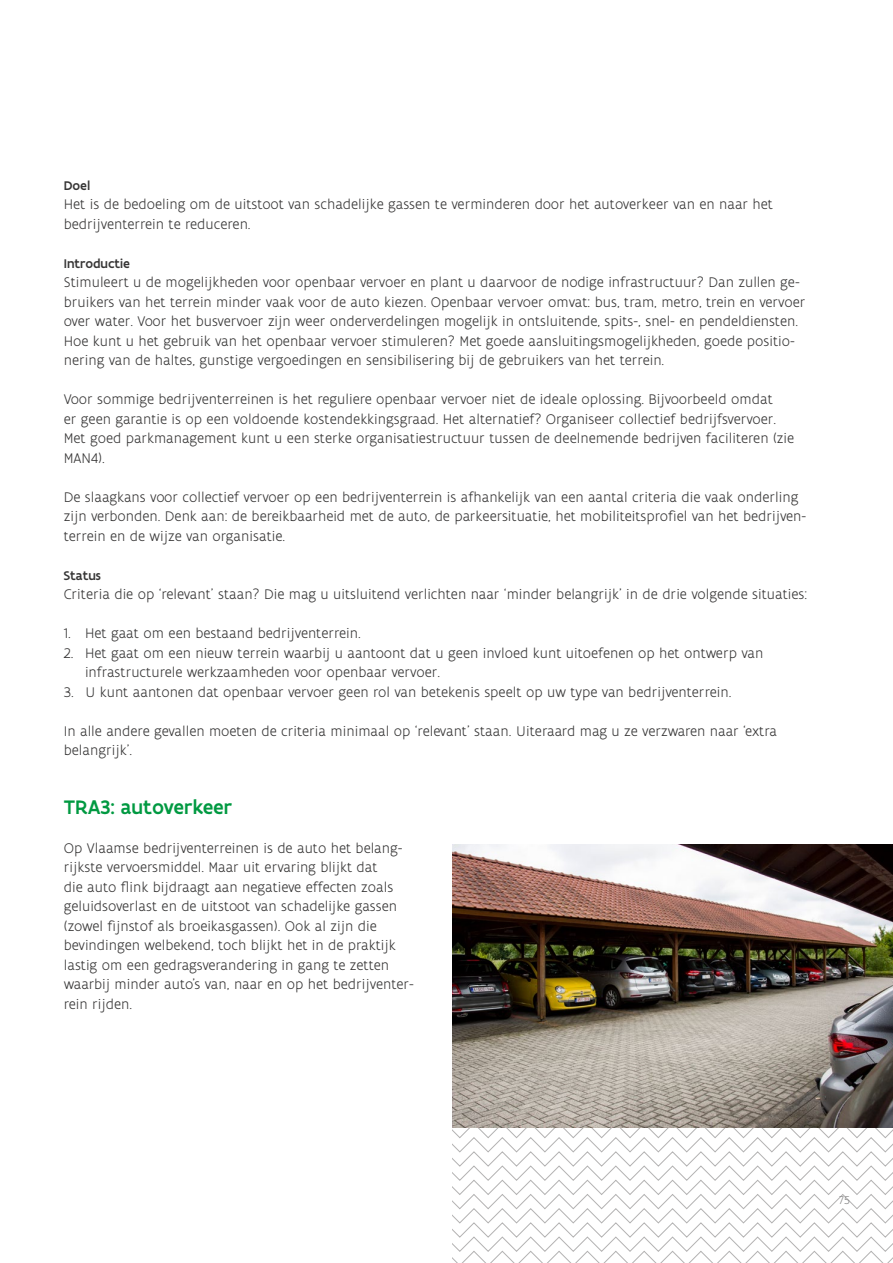
<style>
.page{position:relative;width:893px;height:1263px;background:#fff}
.page>*{position:absolute;margin:0;border:0;box-sizing:border-box;transform-origin:0 0}
.Titel_2{font:500 21px "Flanders Art Sans";color:#009941}
.t1{font:300 15px/19.5px "Flanders Art Sans";color:#373636}
.Tussentiteltje_vet{font:500 13.5px "Flanders Art Sans";color:#373636}
.t2{font:300 12px "Flanders Art Sans";color:#878787}
</style>
<div class="page">
<svg style="left:453px;top:1128px;width:440px;height:135px"></svg>
<img style="left:453px;top:844px;width:440px;height:284px">
<p class="Tussentiteltje_vet" style="left:64px;top:177px;width:28px">Doel</p>
<p class="t1" style="left:64px;top:195px;width:711px">Het is de bedoeling om de uitstoot van schadelijke gassen te verminderen door het autoverkeer van en naar het bedrijventerrein te reduceren.</p>
<p class="Tussentiteltje_vet" style="left:64px;top:255px;width:68px">Introductie</p>
<p class="t1" style="left:64px;top:273px;width:743px">Stimuleert u de mogelijkheden voor openbaar vervoer en plant u daarvoor de nodige infrastructuur? Dan zullen ge&shy;bruikers van het terrein minder vaak voor de auto kiezen. Openbaar vervoer omvat: bus, tram, metro, trein en vervoer over water. Voor het busvervoer zijn weer onderverdelingen mogelijk in ontsluitende, spits-, snel- en pendeldiensten.<br>Hoe kunt u het gebruik van het openbaar vervoer stimuleren? Met goede aansluitingsmogelijkheden, goede positio&shy;nering van de haltes, gunstige vergoedingen en sensibilisering bij de gebruikers van het terrein.</p>
<p class="t1" style="left:64px;top:390px;width:732px">Voor sommige bedrijventerreinen is het reguliere openbaar vervoer niet de ideale oplossing. Bijvoorbeeld omdat<br>er geen garantie is op een voldoende kostendekkingsgraad. Het alternatief? Organiseer collectief bedrijfsvervoer.<br>Met goed parkmanagement kunt u een sterke organisatiestructuur tussen de deelnemende bedrijven faciliteren (zie MAN4).</p>
<p class="t1" style="left:64px;top:487px;width:744px">De slaagkans voor collectief vervoer op een bedrijventerrein is afhankelijk van een aantal criteria die vaak onderling zijn verbonden. Denk aan: de bereikbaarheid met de auto, de parkeersituatie, het mobiliteitsprofiel van het bedrijven&shy;terrein en de wijze van organisatie.</p>
<p class="Tussentiteltje_vet" style="left:64px;top:567px;width:39px">Status</p>
<p class="t1" style="left:64px;top:585px;width:745px">Criteria die op ‘relevant’ staan? Die mag u uitsluitend verlichten naar ‘minder belangrijk’ in de drie volgende situaties:</p>
<p class="t1" style="left:64px;top:624px;width:299px">1. Het gaat om een bestaand bedrijventerrein.</p>
<p class="t1" style="left:85px;top:643px;width:680px;text-indent:-21px">2. Het gaat om een nieuw terrein waarbij u aantoont dat u geen invloed kunt uitoefenen op het ontwerp van infrastructurele werkzaamheden voor openbaar vervoer.</p>
<p class="t1" style="left:64px;top:682px;width:669px">3. U kunt aantonen dat openbaar vervoer geen rol van betekenis speelt op uw type van bedrijventerrein.</p>
<p class="t1" style="left:64px;top:721px;width:715px">In alle andere gevallen moeten de criteria minimaal op ‘relevant’ staan. Uiteraard mag u ze verzwaren naar ‘extra belangrijk’.</p>
<h2 class="Titel_2" style="left:64px;top:794px;width:170px">TRA3: autoverkeer</h2>
<p class="t1" style="left:64px;top:838px;width:352px">Op Vlaamse bedrijventerreinen is de auto het belang&shy;rijkste vervoersmiddel. Maar uit ervaring blijkt dat<br>die auto flink bijdraagt aan negatieve effecten zoals geluidsoverlast en de uitstoot van schadelijke gassen (zowel fijnstof als broeikasgassen). Ook al zijn die bevindingen welbekend, toch blijkt het in de praktijk lastig om een gedragsverandering in gang te zetten waarbij minder auto’s van, naar en op het bedrijventer&shy;rein rijden.</p>
<p class="t2" style="left:839px;top:1193px;width:12px">75</p>
</div>
